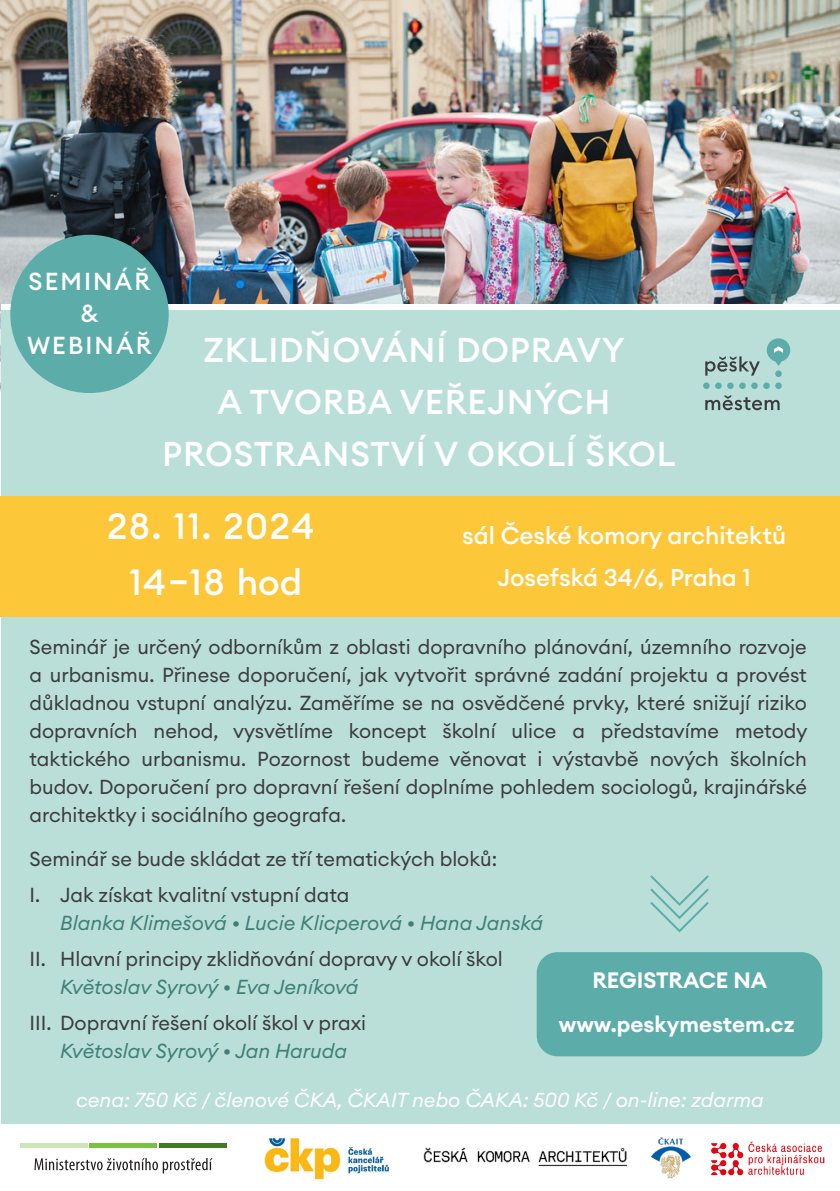
<style>
.page{position:relative;width:840px;height:1191px;background:#fff}
.page>*{position:absolute;margin:0;border:0;box-sizing:border-box;transform-origin:0 0}
.t1{font:500 36px/56px "Euclid Circular A";letter-spacing:.05em;color:#fff;text-align:center}
.t2{font:500 34px/52px "Euclid Circular A";letter-spacing:.025em;color:#fff;text-align:center}
.t3{font:500 24.2px/32px "Euclid Circular A";letter-spacing:.085em;color:#fff;text-align:center}
.t4{font:500 24px/42px "Euclid Circular A";color:#fff;text-align:center}
.t5{font:600 22px/44px "Euclid Circular A";color:#fff;text-align:center}
.t6{font:20px/28px "Euclid Circular A";color:#3c3c3c;text-align:justify}
.t7{font:italic 20px "Euclid Circular A";color:#407f79}
.t8{font:italic 20px "Euclid Circular A";color:#fff}
</style>
<div class="page">
<img style="left:0;top:0;width:839px;height:391px">
<div style="left:1px;top:307px;width:838px;height:816px;background:#badfd9"></div>
<div style="left:1px;top:304px;width:838px;height:6px;background:#fff"></div>
<img style="left:711px;top:1141px;width:113px;height:35px">
<img style="left:423px;top:1147px;width:205px;height:20px">
<img style="left:651px;top:1137px;width:40px;height:42px">
<hr style="left:21px;top:1143px;width:67px;height:4px;background:#cee5b8">
<hr style="left:90px;top:1143px;width:67px;height:4px;background:#79c142">
<hr style="left:159px;top:1143px;width:67px;height:4px;background:#447a26">
<svg style="left:34px;top:1158px;width:65px;height:12px"></svg>
<svg style="left:97px;top:1161px;width:6px;height:9px"></svg>
<svg style="left:107px;top:1158px;width:47px;height:12px"></svg>
<svg style="left:152px;top:1161px;width:6px;height:9px"></svg>
<svg style="left:163px;top:1158px;width:49px;height:15px"></svg>
<img style="left:264px;top:1138px;width:126px;height:42px">
<svg style="left:703px;top:338px;width:86px;height:72px"></svg>
<div style="left:0;top:497px;width:839px;height:120px;background:#fdc73a"></div>
<div style="left:536px;top:952px;width:285px;height:104px;background:#5cacaa;border-radius:21px"></div>
<svg style="left:650px;top:875px;width:59px;height:58px"></svg>
<div style="left:10px;top:235px;width:159px;height:158px;background:#5cacaa;border-radius:50%"></div>
<p class="t3" style="left:27px;top:265px;width:126px">SEMINÁŘ &amp;<br>WEBINÁŘ</p>
<h2 class="t2" style="left:162px;top:324px;width:514px">ZKLIDŇOVÁNÍ DOPRAVY<br>A TVORBA VEŘEJNÝCH<br>PROSTRANSTVÍ V OKOLÍ ŠKOL</h2>
<h1 class="t1" style="left:107px;top:498px;width:209px">28. 11. 2024<br>14–18 hod</h1>
<p class="t4" style="left:462px;top:514px;width:325px">sál České komory architektů<br>Josefská 34/6, Praha 1</p>
<p class="t6" style="left:29px;top:633px;width:779px">Seminář je určený odborníkům z oblasti dopravního plánování, územního rozvoje a urbanismu. Přinese doporučení, jak vytvořit správné zadání projektu a provést důkladnou vstupní analýzu. Zaměříme se na osvědčené prvky, které snižují riziko dopravních nehod, vysvětlíme koncept školní ulice a představíme metody taktického urbanismu. Pozornost budeme věnovat i výstavbě nových školních budov. Doporučení pro dopravní řešení doplníme pohledem sociologů, krajinářské architektky i sociálního geografa.</p>
<p class="t6" style="left:29px;top:840px;width:469px;line-height:36px">Seminář se bude skládat ze tří tematických bloků:<br>I. Jak získat kvalitní vstupní data</p>
<p class="t7" style="left:60px;top:909px;width:484px">Blanka Klimešová • Lucie Klicperová • Hana Janská</p>
<p class="t6" style="left:29px;top:944px;width:474px">II. Hlavní principy zklidňování dopravy v okolí škol</p>
<p class="t7" style="left:60px;top:973px;width:300px">Květoslav Syrový • Eva Jeníková</p>
<p class="t6" style="left:29px;top:1008px;width:338px">III. Dopravní řešení okolí škol v praxi</p>
<p class="t7" style="left:60px;top:1037px;width:288px">Květoslav Syrový • Jan Haruda</p>
<p class="t5" style="left:558px;top:958px;width:237px">REGISTRACE NA www.peskymestem.cz</p>
<p class="t8" style="left:76px;top:1087px;width:689px">cena: 750 Kč / členové ČKA, ČKAIT nebo ČAKA: 500 Kč / on-line: zdarma</p>
</div>
